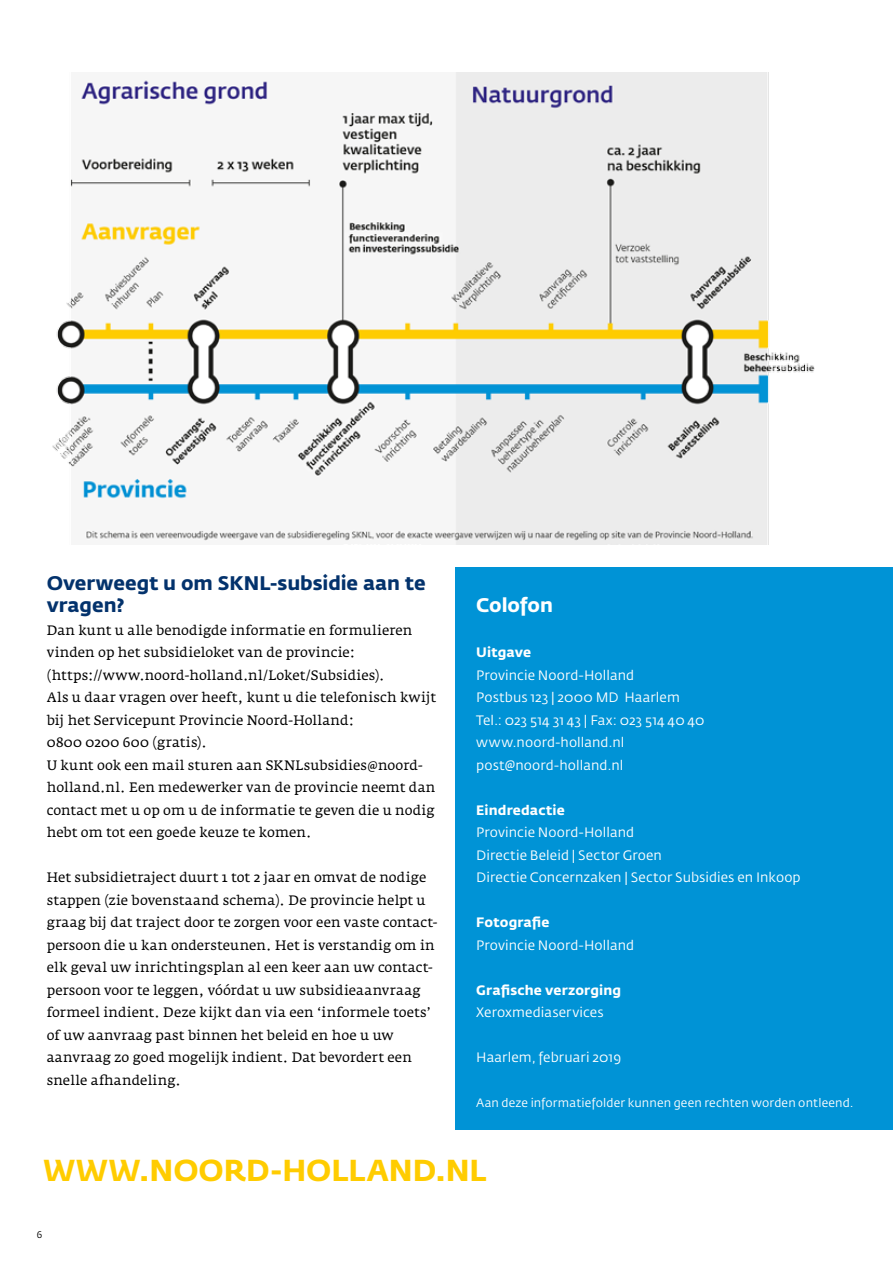
<style>
.page{position:relative;width:893px;height:1263px;background:#fff}
.page>*{position:absolute;margin:0;border:0;box-sizing:border-box;transform-origin:0 0}
.t1{font:700 30px "Fedra Sans Std";color:#fc0}
.t2{font:700 19.5px/22.5px "Fedra Sans Std";color:#03326c}
.t3{font:700 19.5px "Fedra Sans Std";color:#fff}
.t4{font:13.5px/22.5px "Fedra Serif A Std";letter-spacing:.005em;color:#000}
.t5{font:13.5px/22.5px "Fedra Sans Std";letter-spacing:.005em;color:#fff}
.t6{font:700 13.5px "Fedra Sans Std";letter-spacing:.01em;color:#fff}
.t7{font:12px "Fedra Sans Std";letter-spacing:.01em;color:#fff}
.t8{font:9.75px "Fedra Sans Std";color:#000}
</style>
<div class="page">
<div style="left:455px;top:567px;width:438px;height:563px;background:#0093d6"></div>
<img style="left:52px;top:72px;width:763px;height:472px">
<h2 class="t2" style="left:47px;top:571px;width:380px">Overweegt u om SKNL-subsidie aan te vragen?</h2>
<p class="t4" style="left:47px;top:619px;width:391px">Dan kunt u alle benodigde informatie en formulieren vinden op het subsidieloket van de provincie: (https://www.noord-holland.nl/Loket/Subsidies).<br>Als u daar vragen over heeft, kunt u die telefonisch kwijt bij het Servicepunt Provincie Noord-Holland:<br>0800 0200 600 (gratis).<br>U kunt ook een mail sturen aan SKNLsubsidies@noord&shy;holland.nl. Een medewerker van de provincie neemt dan contact met u op om u de informatie te geven die u nodig hebt om tot een goede keuze te komen.</p>
<p class="t4" style="left:47px;top:866px;width:392px">Het subsidietraject duurt 1 tot 2 jaar en omvat de nodige stappen (zie bovenstaand schema). De provincie helpt u graag bij dat traject door te zorgen voor een vaste contact&shy;persoon die u kan ondersteunen. Het is verstandig om in elk geval uw inrichtingsplan al een keer aan uw contact&shy;persoon voor te leggen, vóórdat u uw subsidieaanvraag formeel indient. Deze kijkt dan via een ‘informele toets’ of uw aanvraag past binnen het beleid en hoe u uw aanvraag zo goed mogelijk indient. Dat bevordert een snelle afhandeling.</p>
<h2 class="t3" style="left:476px;top:593px;width:78px">Colofon</h2>
<p class="t6" style="left:476px;top:644px;width:56px">Uitgave</p>
<p class="t5" style="left:476px;top:664px;width:230px">Provincie Noord-Holland<br>Postbus 123 | 2000 MD Haarlem<br>Tel.: 023 514 31 43 | Fax: 023 514 40 40 www.noord-holland.nl post@noord-holland.nl</p>
<p class="t6" style="left:476px;top:801px;width:90px">Eindredactie</p>
<p class="t5" style="left:476px;top:821px;width:326px">Provincie Noord-Holland<br>Directie Beleid | Sector Groen<br>Directie Concernzaken | Sector Subsidies en Inkoop</p>
<p class="t6" style="left:476px;top:914px;width:75px">Fotografie</p>
<p class="t5" style="left:476px;top:934px;width:159px">Provincie Noord-Holland</p>
<p class="t6" style="left:476px;top:981px;width:146px">Grafische verzorging</p>
<p class="t5" style="left:476px;top:1001px;width:129px">Xeroxmediaservices</p>
<p class="t5" style="left:476px;top:1046px;width:146px">Haarlem, februari 2019</p>
<p class="t7" style="left:476px;top:1096px;width:379px">Aan deze informatiefolder kunnen geen rechten worden ontleend.</p>
<h1 class="t1" style="left:44px;top:1151px;width:445px">WWW.NOORD-HOLLAND.NL</h1>
<p class="t8" style="left:37px;top:1229px;width:7px">6</p>
</div>
